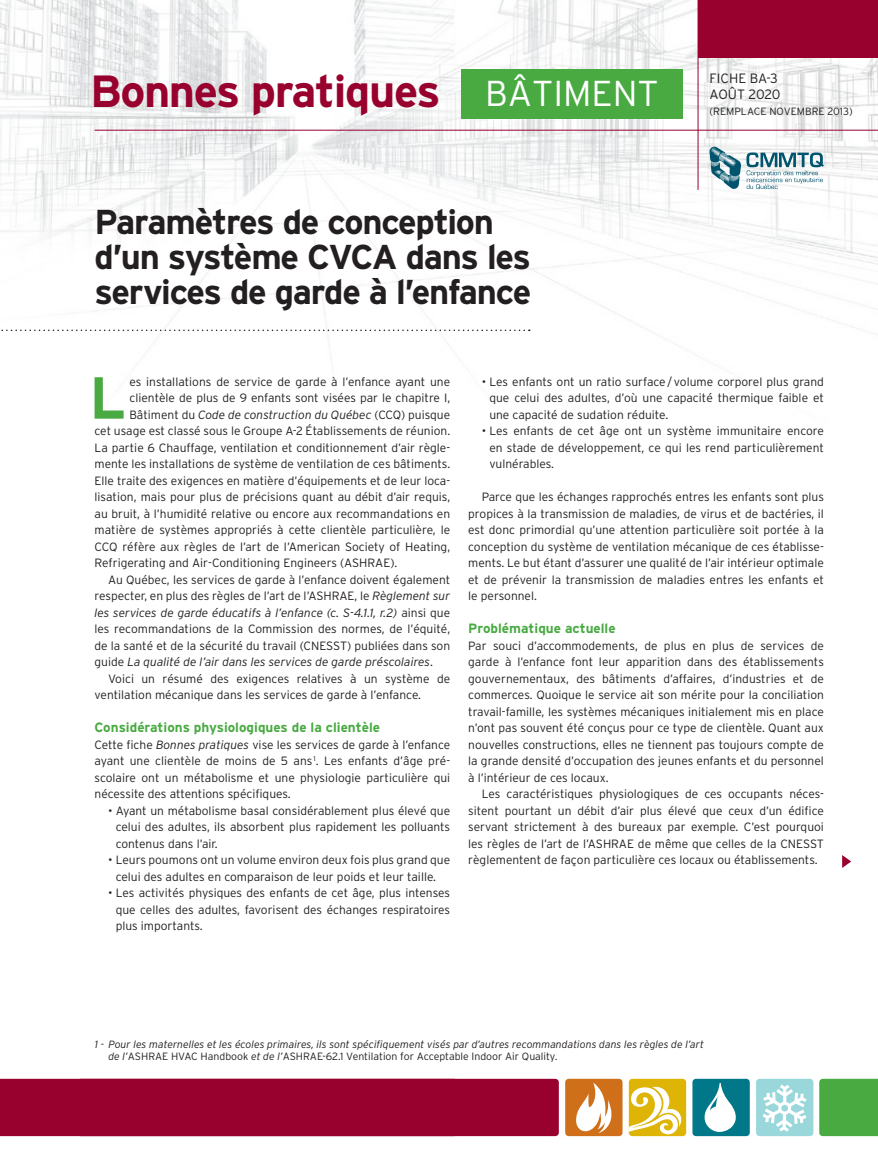
<style>
.page{position:relative;width:878px;height:1175px;background:#fff}
.page>*{position:absolute;margin:0;border:0;box-sizing:border-box;transform-origin:0 0}
.t1{font:700 59.1px "Interstate";color:#49aa42}
.t2{font:700 45px "Interstate";letter-spacing:-.03em;color:#98002d}
.t3{font:300 36px "Interstate";color:#fff}
.t4{font:700 34.5px/34.5px "Interstate";letter-spacing:-.04em;color:#231f20}
.t5{font:700 13.5px "Interstate";color:#49aa42}
.t6{font:300 13.5px/16px "Interstate";color:#231f20}
.t7{font:300 12px/16.5px "Interstate";color:#231f20;text-align:justify}
.t8{font:italic 300 12px "Interstate";color:#231f20}
.t9{font:italic 300 10.5px/11.2px "Interstate";color:#231f20}
.t10{font:300 10.5px "Interstate";color:#231f20}
.s1{font-style:normal}
.s2{font-style:italic}
</style>
<div class="page">
<img style="left:0;top:0;width:878px;height:346px">
<div style="left:698px;top:0;width:180px;height:57px;background:#98002e"></div>
<hr style="left:94px;top:130px;width:784px;height:1px;background:#98002e">
<div style="left:565px;top:1078px;width:57px;height:58px;background:#d06f1a;border-radius:4px"></div>
<svg style="left:576px;top:1082px;width:36px;height:51px"></svg>
<div style="left:692px;top:1078px;width:57px;height:58px;background:#00788a;border-radius:4px"></div>
<svg style="left:704px;top:1083px;width:32px;height:49px"></svg>
<div style="left:756px;top:1078px;width:57px;height:58px;background:#9ad7db;border-radius:4px"></div>
<svg style="left:762px;top:1084px;width:44px;height:47px"></svg>
<div style="left:628px;top:1078px;width:58px;height:58px;background:#deb407;border-radius:4px"></div>
<svg style="left:628px;top:1084px;width:54px;height:50px"></svg>
<div style="left:819px;top:1078px;width:59px;height:58px;background:#49aa42"></div>
<div style="left:0;top:1078px;width:559px;height:58px;background:#98002e"></div>
<svg style="left:0;top:329px;width:529px;height:2px"></svg>
<div style="left:461px;top:69px;width:221px;height:50px;background:#49aa42"></div>
<svg style="left:709px;top:147px;width:115px;height:42px"></svg>
<hr style="left:697px;top:0;width:1px;height:190px;background:#98002e">
<svg style="left:842px;top:855px;width:9px;height:13px"></svg>
<h2 class="t2" style="left:90px;top:66px;width:352px">Bonnes pratiques</h2>
<h3 class="t3" style="left:485px;top:73px;width:175px">BÂTIMENT</h3>
<h3 class="t4" style="left:94px;top:205px;width:438px">Paramètres de conception d’un système CVCA dans les services de garde à l’enfance</h3>
<p class="t6" style="left:709px;top:70px;width:72px">FICHE BA-3<br>AOÛT 2020</p>
<p class="t10" style="left:709px;top:105px;width:145px">(REMPLACE NOVEMBRE 2013)</p>
<h1 class="t1" style="left:89px;top:365px;width:38px">L</h1>
<p class="t7" style="left:129px;top:373px;width:322px">es installations de service de garde à l’enfance ayant une</p>
<p class="t7" style="left:129px;top:389px;width:322px">clientèle de plus de 9 enfants sont visées par le chapitre I,</p>
<p class="t8" style="left:129px;top:408px;width:322px"><span class="s1">Bâtiment du</span> Code de construction du Québec <span class="s1">(CCQ) puisque</span></p>
<p class="t7" style="left:94px;top:422px;width:357px">cet usage est classé sous le Groupe A-2 Établissements de réunion.</p>
<p class="t7" style="left:94px;top:439px;width:357px">La partie 6 Chauffage, ventilation et conditionnement d’air règle-</p>
<p class="t7" style="left:94px;top:455px;width:357px">mente les installations de système de ventilation de ces bâtiments.</p>
<p class="t7" style="left:94px;top:472px;width:357px">Elle traite des exigences en matière d’équipements et de leur loca-</p>
<p class="t7" style="left:94px;top:488px;width:357px">lisation, mais pour plus de précisions quant au débit d’air requis,</p>
<p class="t7" style="left:94px;top:505px;width:357px">au bruit, à l’humidité relative ou encore aux recommandations en</p>
<p class="t7" style="left:94px;top:521px;width:357px">matière de systèmes appropriés à cette clientèle particulière, le</p>
<p class="t7" style="left:94px;top:538px;width:357px">CCQ réfère aux règles de l’art de l’American Society of Heating,</p>
<p class="t7" style="left:94px;top:554px;width:304px">Refrigerating and Air-Conditioning Engineers (ASHRAE).</p>
<p class="t7" style="left:108px;top:571px;width:344px">Au Québec, les services de garde à l’enfance doivent également</p>
<p class="t7" style="left:94px;top:587px;width:357px">respecter, en plus des règles de l’art de l’ASHRAE, le <span class="s2">Règlement sur</span></p>
<p class="t8" style="left:94px;top:606px;width:357px">les services de garde éducatifs à l’enfance (c. S-4.1.1, r.2) <span class="s1">ainsi que</span></p>
<p class="t7" style="left:94px;top:620px;width:357px">les recommandations de la Commission des normes, de l’équité,</p>
<p class="t7" style="left:94px;top:637px;width:357px">de la santé et de la sécurité du travail (CNESST) publiées dans son</p>
<p class="t8" style="left:94px;top:655px;width:340px"><span class="s1">guide</span> La qualité de l’air dans les services de garde préscolaires<span class="s1">.</span></p>
<p class="t7" style="left:108px;top:670px;width:343px">Voici un résumé des exigences relatives à un système de</p>
<p class="t7" style="left:94px;top:686px;width:328px">ventilation mécanique dans les services de garde à l’enfance.</p>
<p class="t5" style="left:94px;top:720px;width:287px">Considérations physiologiques de la clientèle</p>
<p class="t7" style="left:94px;top:736px;width:357px">Cette fiche <span class="s2">Bonnes pratiques</span> vise les services de garde à l’enfance ayant une clientèle de moins de 5 ans <sup>1</sup>. Les enfants d’âge pré&shy;scolaire ont un métabolisme et une physiologie particulière qui nécessite des attentions spécifiques.</p>
<p class="t7" style="left:116px;top:802px;width:336px;text-indent:-8px">• Ayant un métabolisme basal considérablement plus élevé que celui des adultes, ils absorbent plus rapidement les polluants contenus dans l’air.</p>
<p class="t7" style="left:108px;top:851px;width:343px;text-align:center">• Leurs poumons ont un volume environ deux fois plus grand que celui des adultes en comparaison de leur poids et leur taille.</p>
<p class="t7" style="left:116px;top:884px;width:336px;text-indent:-8px">• Les activités physiques des enfants de cet âge, plus intenses que celles des adultes, favorisent des échanges respiratoires plus importants.</p>
<p class="t7" style="left:489px;top:373px;width:336px;text-indent:-8px">• Les enfants ont un ratio surface/volume corporel plus grand que celui des adultes, d’où une capacité thermique faible et une capacité de sudation réduite.</p>
<p class="t7" style="left:489px;top:422px;width:336px;text-indent:-8px">• Les enfants de cet âge ont un système immunitaire encore en stade de développement, ce qui les rend particulièrement vulnérables.</p>
<p class="t7" style="left:468px;top:488px;width:357px;text-indent:14px">Parce que les échanges rapprochés entres les enfants sont plus propices à la transmission de maladies, de virus et de bactéries, il est donc primordial qu’une attention particulière soit portée à la conception du système de ventilation mécanique de ces établisse&shy;ments. Le but étant d’assurer une qualité de l’air intérieur optimale et de prévenir la transmission de maladies entres les enfants et le personnel.</p>
<p class="t5" style="left:468px;top:621px;width:149px">Problématique actuelle</p>
<p class="t7" style="left:468px;top:637px;width:357px">Par souci d’accommodements, de plus en plus de services de garde à l’enfance font leur apparition dans des établissements gouvernementaux, des bâtiments d’affaires, d’industries et de commerces. Quoique le service ait son mérite pour la conciliation travail-famille, les systèmes mécaniques initialement mis en place n’ont pas souvent été conçus pour ce type de clientèle. Quant aux nouvelles constructions, elles ne tiennent pas toujours compte de la grande densité d’occupation des jeunes enfants et du personnel à l’intérieur de ces locaux.</p>
<p class="t7" style="left:468px;top:785px;width:357px;text-indent:14px">Les caractéristiques physiologiques de ces occupants néces&shy;sitent pourtant un débit d’air plus élevé que ceux d’un édifice servant strictement à des bureaux par exemple. C’est pourquoi les règles de l’art de l’ASHRAE de même que celles de la CNESST règlementent de façon particulière ces locaux ou établissements.</p>
<p class="t9" style="left:108px;top:1039px;width:597px;text-indent:-14px">1 - Pour les maternelles et les écoles primaires, ils sont spécifiquement visés par d’autres recommandations dans les règles de l’art de l’<span class="s1">ASHRAE HVAC Handbook</span> et de l’<span class="s1">ASHRAE-62.1 Ventilation for Acceptable Indoor Air Quality</span>.</p>
</div>
